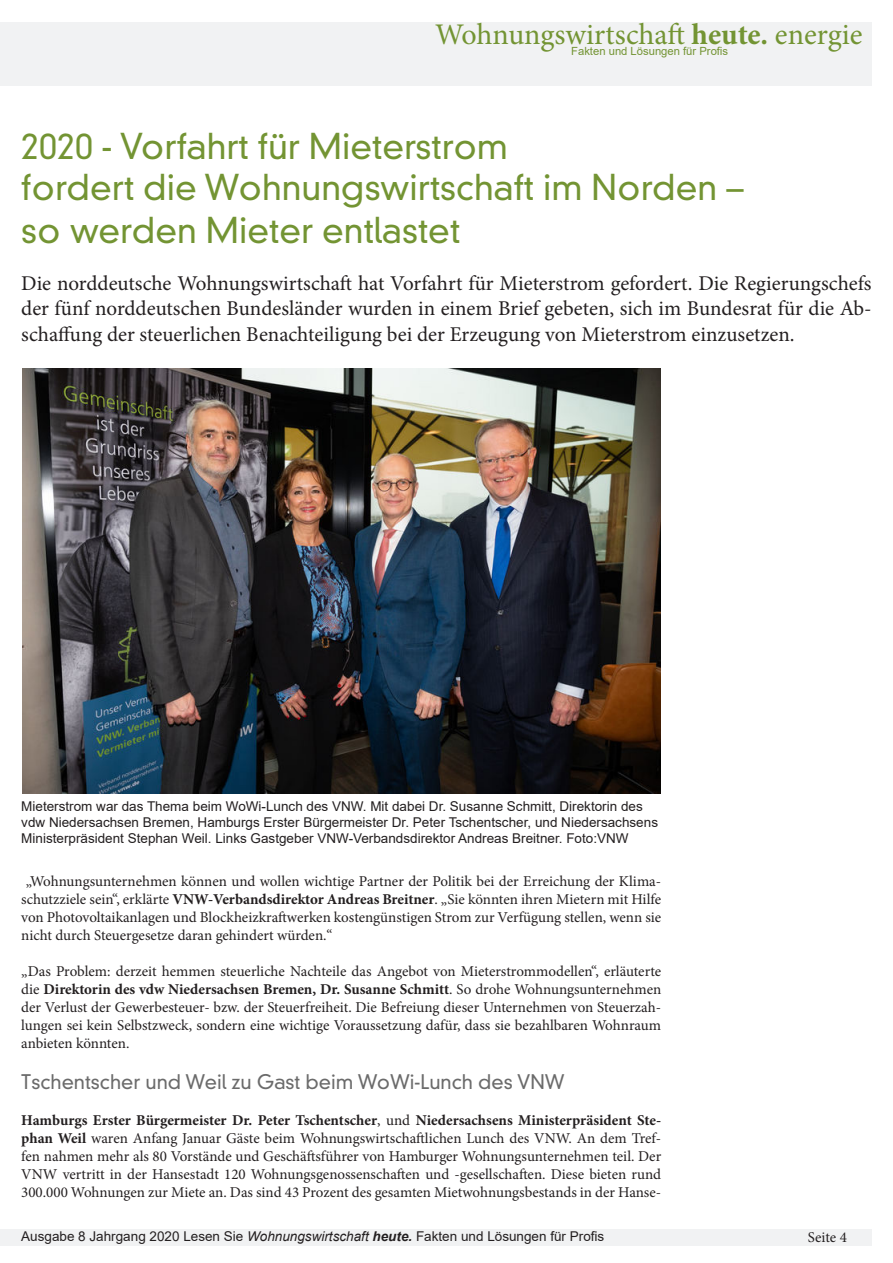
<style>
.page{position:relative;width:893px;height:1263px;background:#fff}
.page>*{position:absolute;margin:0;border:0;box-sizing:border-box;transform-origin:0 0}
.t1{font:300 34.5px "DIN Neuzeit Grotesk Std";color:#739433}
.t2{font:30px "Minion Pro";color:#739433}
.t3{font:21px/25.2px "Minion Pro";color:#231f20;text-align:justify}
.t4{font:300 19.5px "DIN Neuzeit Grotesk Std";color:#6b6b6b}
.t5{font:15px/18px "Minion Pro";color:#231f20;text-align:justify}
.t6{font:13.5px/16.2px "Arial";color:#231f20}
.t7{font:11.25px "Arial";color:#739433}
.s1{font-weight:700}
.s2{font-style:italic}
.s3{font-weight:700;font-style:italic}
</style>
<div class="page">
<div style="left:0;top:1229px;width:872px;height:17px;background:#f1f2f3"></div>
<div style="left:0;top:22px;width:872px;height:64px;background:#f1f2f3"></div>
<img style="left:22px;top:369px;width:638px;height:424px">
<p class="t2" style="left:435px;top:14px;width:429px">Wohnungswirtschaft <span class="s1">heute.</span> energie</p>
<p class="t7" style="left:571px;top:43px;width:158px">Fakten und Lösungen für Profis</p>
<p class="t1" style="left:21px;top:125px;width:488px">2020 - Vorfahrt für Mieterstrom</p>
<p class="t1" style="left:21px;top:167px;width:724px">fordert die Wohnungswirtschaft im Norden –</p>
<p class="t1" style="left:21px;top:210px;width:440px">so werden Mieter entlastet</p>
<p class="t3" style="left:21px;top:271px;width:852px">Die norddeutsche Wohnungswirtschaft hat Vorfahrt für Mieterstrom gefordert. Die Regierungschefs der fünf norddeutschen Bundesländer wurden in einem Brief gebeten, sich im Bundesrat für die Ab&shy;schaffung der steuerlichen Benachteiligung bei der Erzeugung von Mieterstrom einzusetzen.</p>
<p class="t6" style="left:21px;top:798px;width:638px">Mieterstrom war das Thema beim WoWi-Lunch des VNW. Mit dabei Dr. Susanne Schmitt, Direktorin des vdw Niedersachsen Bremen, Hamburgs Erster Bürgermeister Dr. Peter Tschentscher, und Niedersachsens<br>Ministerpräsident Stephan Weil. Links Gastgeber VNW-Verbandsdirektor Andreas Breitner. Foto:VNW</p>
<p class="t5" style="left:21px;top:872px;width:641px">„Wohnungsunternehmen können und wollen wichtige Partner der Politik bei der Erreichung der Klima&shy;schutzziele sein“, erklärte <span class="s1">VNW-Verbandsdirektor Andreas Breitner</span>. „Sie könnten ihren Mietern mit Hilfe von Photovoltaikanlagen und Blockheizkraftwerken kostengünstigen Strom zur Verfügung stellen, wenn sie nicht durch Steuergesetze daran gehindert würden.“</p>
<p class="t5" style="left:21px;top:962px;width:641px">„Das Problem: derzeit hemmen steuerliche Nachteile das Angebot von Mieterstrommodellen“, erläuterte die <span class="s1">Direktorin des vdw Niedersachsen Bremen, Dr. Susanne Schmitt</span>. So drohe Wohnungsunternehmen der Verlust der Gewerbesteuer- bzw. der Steuerfreiheit. Die Befreiung dieser Unternehmen von Steuerzah&shy;lungen sei kein Selbstzweck, sondern eine wichtige Voraussetzung dafür, dass sie bezahlbaren Wohnraum anbieten könnten.</p>
<p class="t4" style="left:21px;top:1070px;width:545px">Tschentscher und Weil zu Gast beim WoWi-Lunch des VNW</p>
<p class="t5" style="left:21px;top:1111px;width:641px"><span class="s1">Hamburgs Erster Bürgermeister Dr. Peter Tschentscher</span>, und <span class="s1">Niedersachsens Ministerpräsident Ste&shy;phan Weil</span> waren Anfang Januar Gäste beim Wohnungswirtschaftlichen Lunch des VNW. An dem Tref&shy;fen nahmen mehr als 80 Vorstände und Geschäftsführer von Hamburger Wohnungsunternehmen teil. Der VNW vertritt in der Hansestadt 120 Wohnungsgenossenschaften und -gesellschaften. Diese bieten rund 300.000 Wohnungen zur Miete an. Das sind 43 Prozent des gesamten Mietwohnungsbestands in der Hanse-</p>
<p class="t6" style="left:21px;top:1227px;width:585px">Ausgabe 8 Jahrgang 2020 Lesen Sie <span class="s2">Wohnungswirtschaft</span> <span class="s3">heute.</span> Fakten und Lösungen für Profis</p>
<p class="t5" style="left:808px;top:1229px;width:40px">Seite 4</p>
</div>
